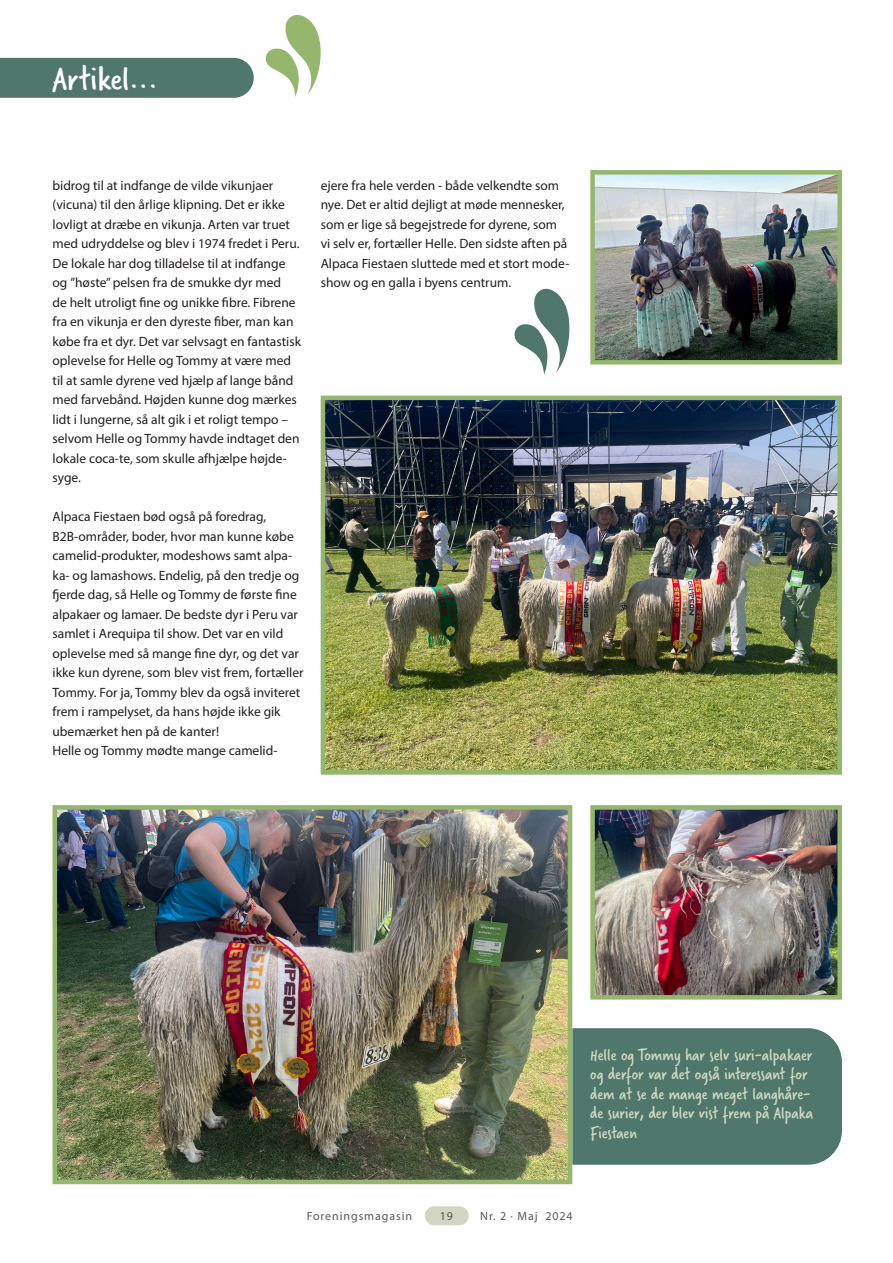
<style>
.page{position:relative;width:893px;height:1263px;background:#fff}
.page>*{position:absolute;margin:0;border:0;box-sizing:border-box;transform-origin:0 0}
.t1{font:36px "Verveine";color:#fff}
.Fototekst_SORT__Market_Pro{font:18px/19.5px "Verveine";color:#cfd7c2}
.Brødtekst{font:13.5px/19.5px "Myriad Pro";color:#231f20}
.t2{font:12px "Myriad Pro";letter-spacing:.075em;color:#57585a}
</style>
<div class="page">
<div style="left:572px;top:1028px;width:270px;height:137px;background:#4f776b"></div>
<svg style="left:514px;top:288px;width:56px;height:87px"></svg>
<img style="left:595px;top:175px;width:242px;height:184px">
<div style="left:590px;top:170px;width:252px;height:194px;border:4px solid #94b76d"></div>
<img style="left:58px;top:810px;width:509px;height:369px">
<div style="left:53px;top:805px;width:519px;height:379px;border:4px solid #94b76d"></div>
<img style="left:326px;top:401px;width:511px;height:369px">
<div style="left:321px;top:396px;width:521px;height:379px;border:4px solid #94b76d"></div>
<img style="left:595px;top:810px;width:242px;height:184px">
<div style="left:590px;top:805px;width:252px;height:194px;border:4px solid #94b76d"></div>
<div style="left:425px;top:1206px;width:44px;height:19px;background:#cfd7c2;border-radius:9px"></div>
<div style="left:0;top:58px;width:254px;height:40px;background:#4f776b"></div>
<svg style="left:265px;top:14px;width:56px;height:83px"></svg>
<p class="t1" style="left:53px;top:54px;width:107px">Artikel...</p>
<p class="Brødtekst" style="left:53px;top:175px;width:250px">bidrog til at indfange de vilde vikunjaer (vicuna) til den årlige klipning. Det er ikke lovligt at dræbe en vikunja. Arten var truet med udryddelse og blev i 1974 fredet i Peru.<br>De lokale har dog tilladelse til at indfange og ”høste” pelsen fra de smukke dyr med<br>de helt utroligt fine og unikke fibre. Fibrene fra en vikunja er den dyreste fiber, man kan købe fra et dyr. Det var selvsagt en fantastisk oplevelse for Helle og Tommy at være med til at samle dyrene ved hjælp af lange bånd med farvebånd. Højden kunne dog mærkes lidt i lungerne, så alt gik i et roligt tempo – selvom Helle og Tommy havde indtaget den lokale coca-te, som skulle afhjælpe højde&shy;syge.</p>
<p class="Brødtekst" style="left:53px;top:507px;width:253px">Alpaca Fiestaen bød også på foredrag, B2B-områder, boder, hvor man kunne købe camelid-produkter, modeshows samt alpa&shy;ka- og lamashows. Endelig, på den tredje og fjerde dag, så Helle og Tommy de første fine alpakaer og lamaer. De bedste dyr i Peru var samlet i Arequipa til show. Det var en vild oplevelse med så mange fine dyr, og det var ikke kun dyrene, som blev vist frem, fortæller Tommy. For ja, Tommy blev da også inviteret frem i rampelyset, da hans højde ikke gik ubemærket hen på de kanter!</p>
<p class="Brødtekst" style="left:53px;top:741px;width:226px">Helle og Tommy mødte mange camelid-</p>
<p class="Brødtekst" style="left:321px;top:175px;width:250px">ejere fra hele verden - både velkendte som nye. Det er altid dejligt at møde mennesker, som er lige så begejstrede for dyrene, som vi selv er, fortæller Helle. Den sidste aften på Alpaca Fiestaen sluttede med et stort mode&shy;show og en galla i byens centrum.</p>
<p class="Fototekst_SORT__Market_Pro" style="left:590px;top:1045px;width:224px">Helle og Tommy har selv suri-alpakaer og derfor var det også interessant for dem at se de mange meget langhåre&shy;de surier, der blev vist frem på Alpaka<br>Fiestaen</p>
<p class="t2" style="left:307px;top:1209px;width:107px">Foreningsmagasin</p>
<p class="t2" style="left:440px;top:1209px;width:15px">19</p>
<p class="t2" style="left:480px;top:1209px;width:94px">Nr. 2 · Maj 2024</p>
</div>
